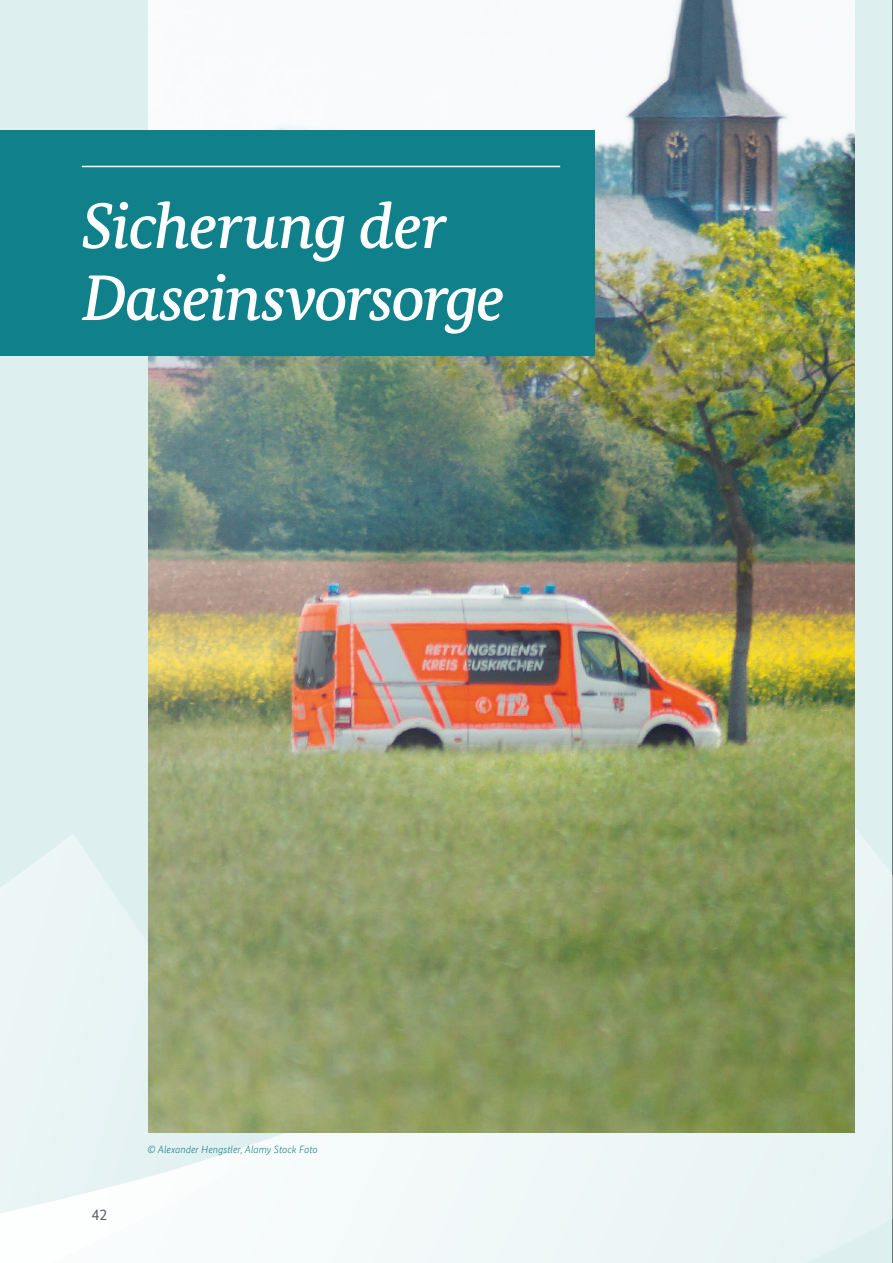
<style>
.page{position:relative;width:893px;height:1263px;background:#deeff0}
.page>*{position:absolute;margin:0;border:0;box-sizing:border-box;transform-origin:0 0}
.Style_Group_1_H2_Kapitelheader{font:italic 500 64.5px/72px "Bundes Serif";letter-spacing:-.025em;color:#fff}
.t1{font:15.75px "Bundes Sans";color:#576164}
.t2{font:italic 300 10.5px "Bundes Sans";color:#10818a}
</style>
<div class="page">
<hr style="left:892px;top:0;width:1px;height:1263px;background:#000">
<svg style="left:0;top:814px;width:893px;height:449px"></svg>
<svg style="left:0;top:1135px;width:283px;height:128px"></svg>
<img style="left:149px;top:0;width:706px;height:1132px">
<div style="left:0;top:130px;width:594px;height:226px;background:#10818a"></div>
<hr style="left:82px;top:166px;width:478px;height:1px;background:#fff">
<h2 class="Style_Group_1_H2_Kapitelheader" style="left:81px;top:189px;width:424px">Sicherung der<br>Daseinsvorsorge</h2>
<h2 class="t1" style="left:92px;top:1205px;width:17px">42</h2>
<p class="t2" style="left:147px;top:1143px;width:172px">© Alexander Hengstler, Alamy Stock Foto</p>
</div>
